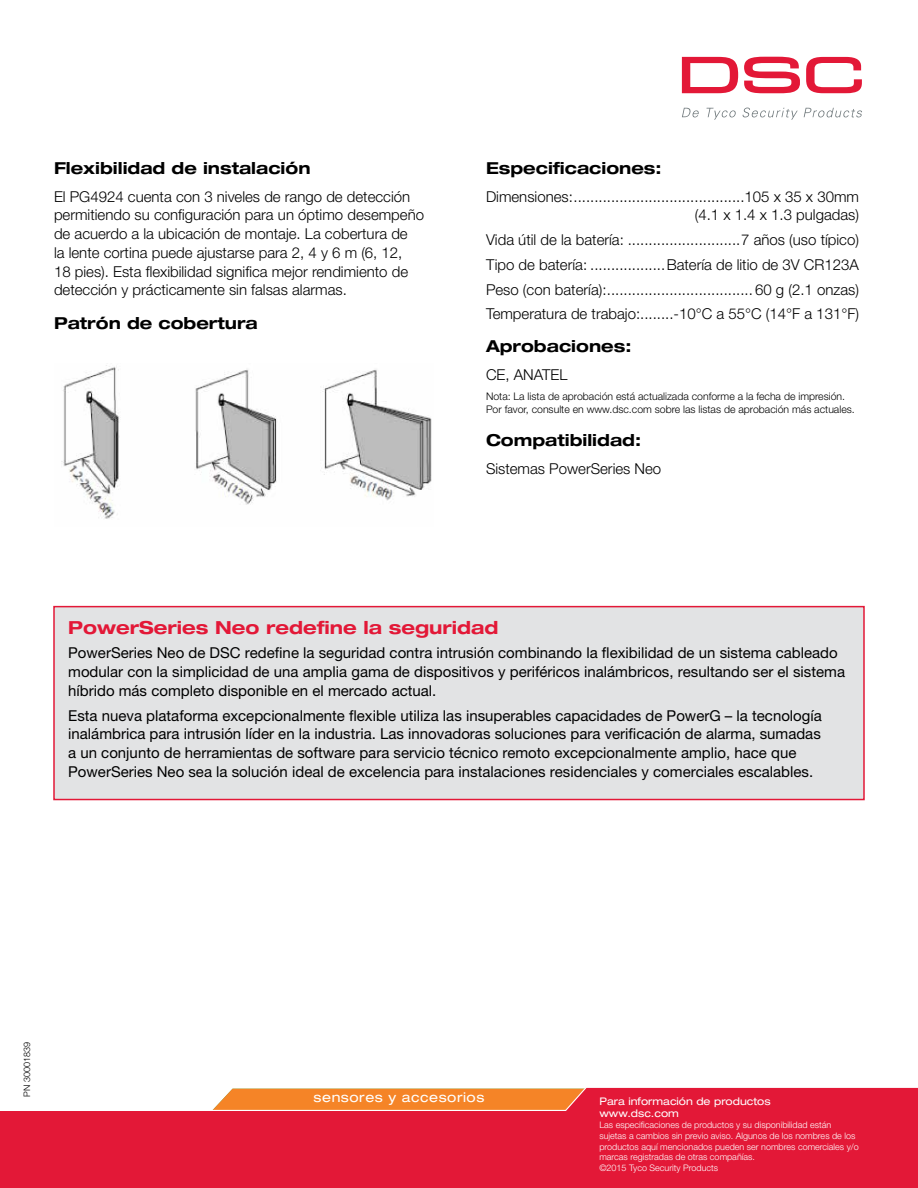
<style>
.page{position:relative;width:918px;height:1188px;background:#fff}
.page>*{position:absolute;margin:0;border:0;box-sizing:border-box;transform-origin:0 0}
.t1{font:700 expanded 18px "Helvetica Neue LT Pro";color:#e31837}
.t2{font:700 expanded 16.5px "Helvetica Neue LT Std";color:#000}
.t3{font:15px/18.8px "Helvetica Neue LT Pro";color:#000}
.t4{font:300 15px/18.8px "Helvetica Neue LT Pro";color:#000}
.t5{font:expanded 13.5px "Helvetica Neue LT Std";letter-spacing:.04em;color:#fff}
.t6{font:300 expanded 13.5px "Helvetica Neue LT Std";letter-spacing:.04em;color:#fff}
.t7{font:300 10.5px/13.5px "Helvetica Neue LT Pro";color:#000}
.t8{font:expanded 10.5px/12.6px "Helvetica Neue LT Std";color:#fff}
.t9{font:300 9px/10.8px "Helvetica Neue LT Pro";color:#fff}
.t10{font:300 9px "Helvetica Neue LT Pro";color:#000}
</style>
<div class="page">
<svg style="left:0;top:1087px;width:918px;height:101px;background:#e63143"></svg>
<svg style="left:682px;top:57px;width:56px;height:36px"></svg>
<svg style="left:744px;top:57px;width:56px;height:36px"></svg>
<svg style="left:806px;top:57px;width:56px;height:36px"></svg>
<svg style="left:682px;top:108px;width:17px;height:9px"></svg>
<svg style="left:706px;top:108px;width:30px;height:12px"></svg>
<svg style="left:742px;top:108px;width:56px;height:12px"></svg>
<svg style="left:804px;top:108px;width:58px;height:9px"></svg>
<div style="left:54px;top:607px;width:810px;height:193px;background:#e2e3e4"></div>
<div style="left:53px;top:606px;width:812px;height:194px;border:2px solid #e31837"></div>
<img style="left:61px;top:365px;width:371px;height:154px">
<p class="t2" style="left:54px;top:158px;width:258px">Flexibilidad de instalación</p>
<p class="t4" style="left:54px;top:187px;width:372px">El PG4924 cuenta con 3 niveles de rango de detección permitiendo su configuración para un óptimo desempeño de acuerdo a la ubicación de montaje. La cobertura de<br>la lente cortina puede ajustarse para 2, 4 y 6 m (6, 12,<br>18 pies). Esta flexibilidad significa mejor rendimiento de detección y prácticamente sin falsas alarmas.</p>
<p class="t2" style="left:54px;top:313px;width:205px">Patrón de cobertura</p>
<p class="t2" style="left:486px;top:158px;width:177px">Especificaciones:</p>
<p class="t4" style="left:486px;top:187px;width:375px;text-align:right">Dimensiones:.........................................105 x 35 x 30mm (4.1 x 1.4 x 1.3 pulgadas)</p>
<p class="t4" style="left:486px;top:227px;width:375px;line-height:24.8px;text-align:justify">Vida útil de la batería: ...........................7 años (uso típico)<br>Tipo de batería: ..................Batería de litio de 3V CR123A Peso (con batería):................................... 60 g (2.1 onzas)<br>Temperatura de trabajo:........-10°C a 55°C (14°F a 131°F)</p>
<p class="t2" style="left:486px;top:336px;width:147px">Aprobaciones:</p>
<p class="t4" style="left:486px;top:365px;width:83px">CE, ANATEL</p>
<p class="t7" style="left:486px;top:389px;width:370px">Nota: La lista de aprobación está actualizada conforme a la fecha de impresión.<br>Por favor, consulte en www.dsc.com sobre las listas de aprobación más actuales.</p>
<p class="t2" style="left:486px;top:430px;width:157px">Compatibilidad:</p>
<p class="t4" style="left:486px;top:459px;width:177px">Sistemas PowerSeries Neo</p>
<p class="t1" style="left:68px;top:616px;width:432px">PowerSeries Neo redefine la seguridad</p>
<p class="t3" style="left:68px;top:644px;width:778px">PowerSeries Neo de DSC redefine la seguridad contra intrusión combinando la flexibilidad de un sistema cableado modular con la simplicidad de una amplia gama de dispositivos y periféricos inalámbricos, resultando ser el sistema híbrido más completo disponible en el mercado actual.</p>
<p class="t3" style="left:68px;top:706px;width:755px">Esta nueva plataforma excepcionalmente flexible utiliza las insuperables capacidades de PowerG – la tecnología inalámbrica para intrusión líder en la industria. Las innovadoras soluciones para verificación de alarma, sumadas a un conjunto de herramientas de software para servicio técnico remoto excepcionalmente amplio, hace que PowerSeries Neo sea la solución ideal de excelencia para instalaciones residenciales y comerciales escalables.</p>
<p class="t10" style="left:22px;top:1097px;width:56px;rotate:-90deg">PN 30001839</p>
<p class="t5" style="left:314px;top:1089px;width:172px">sensores y accesorios</p>
<p class="t6" style="left:339px;top:1089px;width:121px">communications</p>
<p class="t8" style="left:599px;top:1094px;width:173px">Para información de productos www.dsc.com</p>
<p class="t9" style="left:599px;top:1119px;width:261px">Las especificaciones de productos y su disponibilidad están sujetas a cambios sin previo aviso. Algunos de los nombres de los productos aquí mencionados pueden ser nombres comerciales y/o marcas registradas de otras compañías.<br>©2015 Tyco Security Products</p>
</div>
